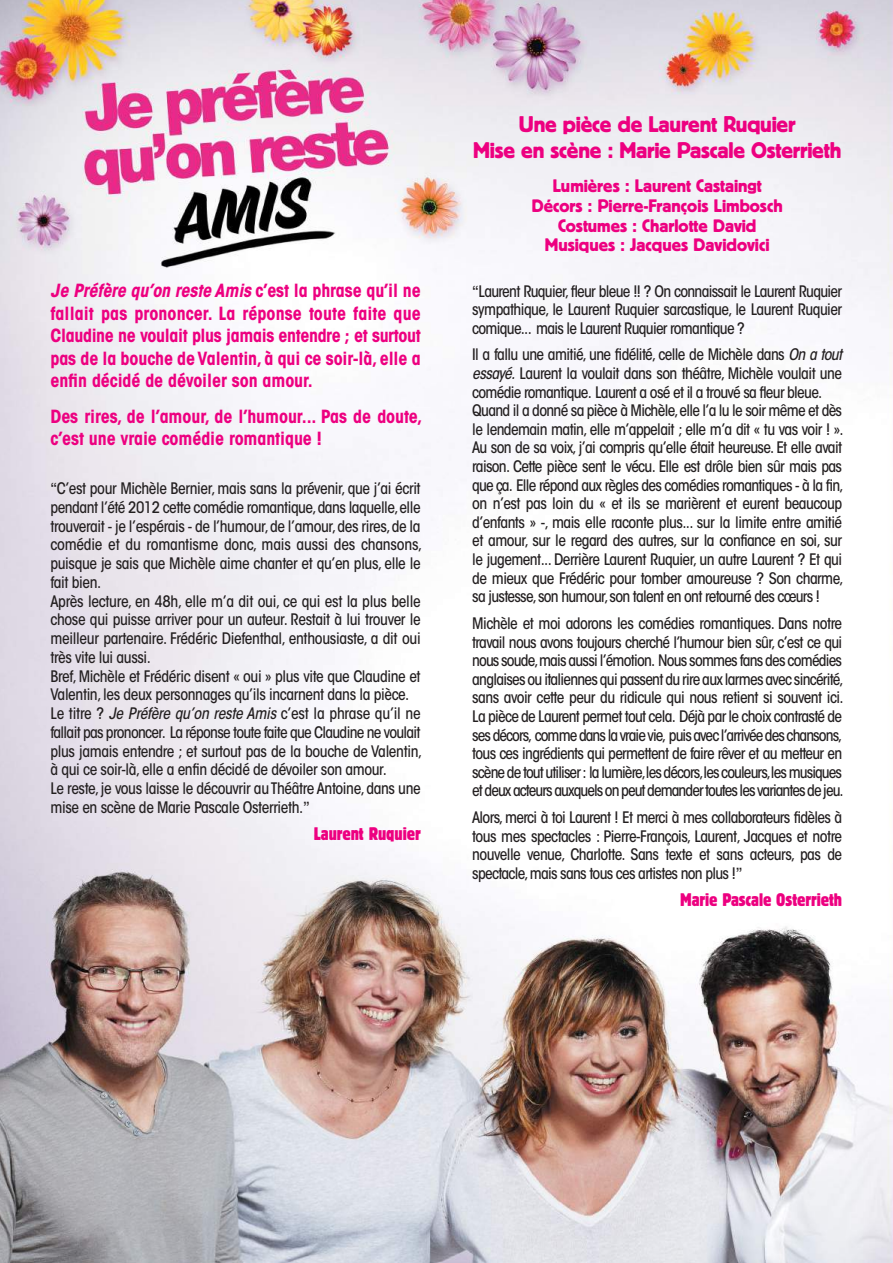
<style>
.page{position:relative;width:893px;height:1263px;background:#fff}
.page>*{position:absolute;margin:0;border:0;box-sizing:border-box;transform-origin:0 0}
.t1{font:22.5px/26.1px "Block BE";letter-spacing:-.01em;color:#ed0080;text-align:center}
.t2{font:700 condensed 18px/22.5px "ITC Avant Garde Std";letter-spacing:-.005em;color:#ed0080;text-align:justify}
.t3{font:18px/19.8px "Block BE";color:#ed0080;text-align:center}
.t4{font:condensed 18px "Block BE";color:#ed0080}
.t5{font:500 condensed 15.75px/18.6px "ITC Avant Garde Std";letter-spacing:-.035em;color:#231f20;text-align:justify}
.s1{font-style:italic}
.s2{font-family:"Helvetica Neue";font-weight:400;font-stretch:normal}
</style>
<div class="page">
<img style="left:0;top:0;width:893px;height:1263px">
<p class="t2" style="left:50px;top:280px;width:372px"><span class="s1">Je Préfère qu’on reste Amis</span> c’est la phrase qu’il ne fallait pas prononcer. La réponse toute faite que Claudine ne voulait plus jamais entendre ; et surtout pas de la bouche de Valentin, à qui ce soir-là, elle a enfin décidé de dévoiler son amour.</p>
<p class="t2" style="left:50px;top:405px;width:374px">Des rires, de l’amour, de l’humour... Pas de doute, c’est une vraie comédie romantique !</p>
<p class="t5" style="left:50px;top:480px;width:373px;text-align:left"><span class="s2">“</span>C’est pour Michèle Bernier, mais sans la prévenir, que j’ai écrit pendant l’été 2012 cette comédie romantique,dans laquelle,elle trouverait - je l’espérais - de l’humour, de l’amour, des rires, de la comédie et du romantisme donc, mais aussi des chansons, puisque je sais que Michèle aime chanter et qu’en plus, elle le fait bien.<br>Après lecture, en 48h, elle m’a dit oui, ce qui est la plus belle chose qui puisse arriver pour un auteur. Restait à lui trouver le meilleur partenaire. Frédéric Diefenthal, enthousiaste, a dit oui très vite lui aussi.<br>Bref, Michèle et Frédéric disent « oui » plus vite que Claudine et Valentin, les deux personnages qu’ils incarnent dans la pièce.<br>Le titre ? <span class="s1">Je Préfère qu’on reste Amis</span> c’est la phrase qu’il ne fallait pas prononcer. La réponse toute faite que Claudine ne voulait plus jamais entendre ; et surtout pas de la bouche de Valentin, à qui ce soir-là, elle a enfin décidé de dévoiler son amour.<br>Le reste, je vous laisse le découvrir au Théâtre Antoine, dans une mise en scène de Marie Pascale Osterrieth.<span class="s2">”</span></p>
<p class="t4" style="left:314px;top:827px;width:108px">Laurent Ruquier</p>
<h1 class="t1" style="left:473px;top:112px;width:370px">Une pièce de Laurent Ruquier<br>Mise en scène : Marie Pascale Osterrieth</h1>
<p class="t3" style="left:532px;top:177px;width:252px">Lumières : Laurent Castaingt<br>Décors : Pierre-François Limbosch<br>Costumes : Charlotte David<br>Musiques : Jacques Davidovici</p>
<p class="t5" style="left:472px;top:283px;width:371px"><span class="s2">“</span>Laurent Ruquier, fleur bleue !! ? On connaissait le Laurent Ruquier sympathique, le Laurent Ruquier sarcastique, le Laurent Ruquier comique... mais le Laurent Ruquier romantique ?</p>
<p class="t5" style="left:472px;top:347px;width:373px;text-align:left">Il a fallu une amitié, une fidélité, celle de Michèle dans <span class="s1">On a tout essayé.</span> Laurent la voulait dans son théâtre, Michèle voulait une comédie romantique. Laurent a osé et il a trouvé sa fleur bleue.<br>Quand il a donné sa pièce à Michèle,elle l’a lu le soir même et dès le lendemain matin, elle m’appelait ; elle m’a dit « tu vas voir ! ».<br>Au son de sa voix, j’ai compris qu’elle était heureuse. Et elle avait raison. Cette pièce sent le vécu. Elle est drôle bien sûr mais pas que ça. Elle répond aux règles des comédies romantiques - à la fin, on n’est pas loin du « et ils se marièrent et eurent beaucoup d’enfants » -, mais elle raconte plus... sur la limite entre amitié et amour, sur le regard des autres, sur la confiance en soi, sur le jugement... Derrière Laurent Ruquier, un autre Laurent ? Et qui de mieux que Frédéric pour tomber amoureuse ? Son charme, sa justesse, son humour, son talent en ont retourné des cœurs !</p>
<p class="t5" style="left:472px;top:615px;width:373px">Michèle et moi adorons les comédies romantiques. Dans notre travail nous avons toujours cherché l’humour bien sûr, c’est ce qui nous soude,mais aussi l’émotion. Nous sommes fans des comédies anglaises ou italiennes qui passent du rire aux larmes avec sincérité, sans avoir cette peur du ridicule qui nous retient si souvent ici.<br>La pièce de Laurent permet tout cela. Déjà par le choix contrasté de ses décors, comme dans la vraie vie, puis avec l’arrivée des chansons, tous ces ingrédients qui permettent de faire rêver et au metteur en scène de tout utiliser : la lumière,les décors,les couleurs,les musiques et deux acteurs auxquels on peut demander toutes les variantes de jeu.</p>
<p class="t5" style="left:472px;top:810px;width:371px">Alors, merci à toi Laurent ! Et merci à mes collaborateurs fidèles à tous mes spectacles : Pierre-François, Laurent, Jacques et notre nouvelle venue, Charlotte. Sans texte et sans acteurs, pas de spectacle, mais sans tous ces artistes non plus !<span class="s2">”</span></p>
<p class="t4" style="left:680px;top:893px;width:164px">Marie Pascale Osterrieth</p>
</div>
